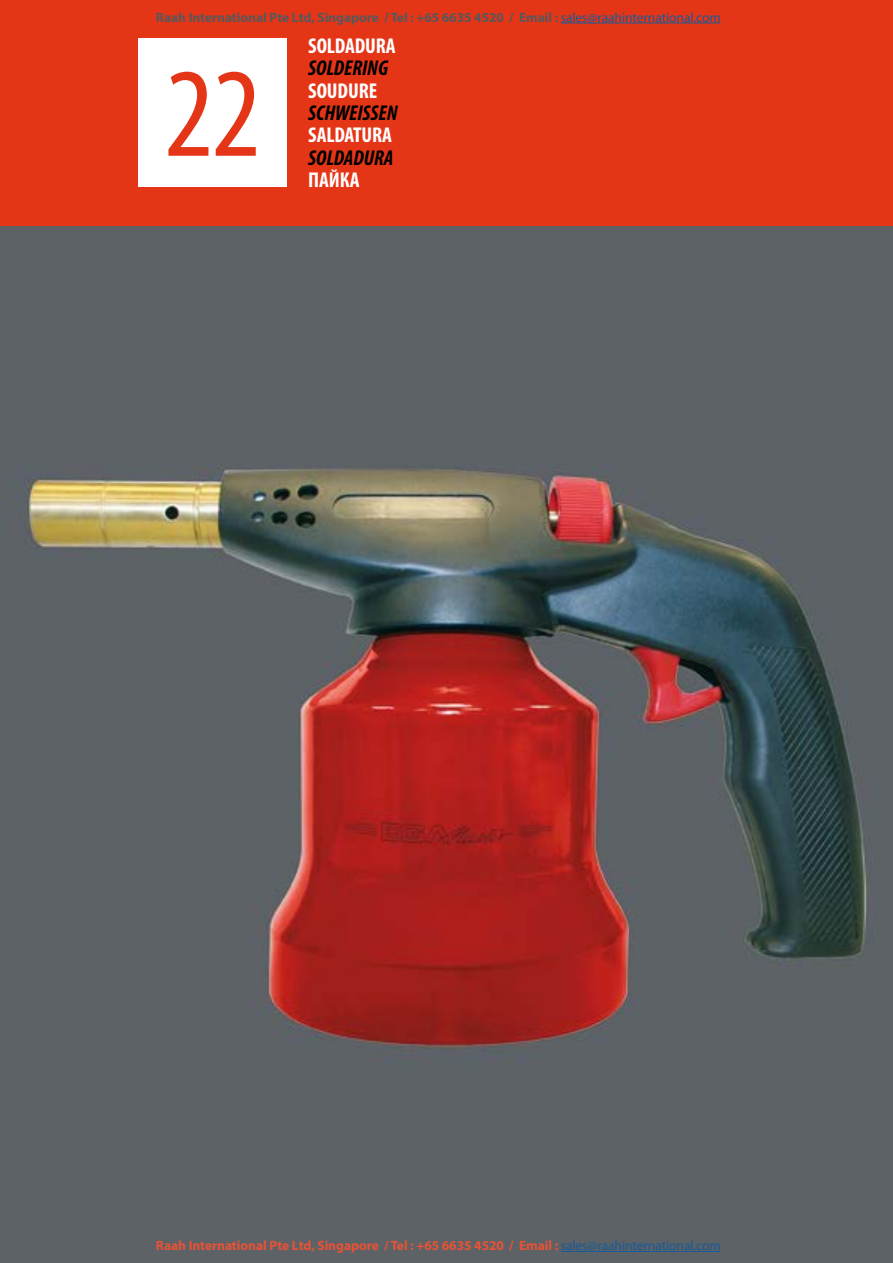
<style>
.page{position:relative;width:893px;height:1263px;background:#fff}
.page>*{position:absolute;margin:0;border:0;box-sizing:border-box;transform-origin:0 0}
.t1{font:condensed 127.8px "Myriad Pro";color:#e53517}
.t2{font:700 condensed 21.45px "Myriad Pro";letter-spacing:-.005em;color:#fff}
.t3{font:italic 700 condensed 21.45px "Myriad Pro";letter-spacing:-.005em;color:#000}
.t4{font:700 13.5px "Myriad Pro";letter-spacing:-.005em;color:#58585a}
.t5{font:700 13.5px "Myriad Pro";letter-spacing:-.005em;color:#e85236}
.s1{font-weight:400;color:#165b9a}
</style>
<div class="page">
<img style="left:0;top:225px;width:893px;height:1038px">
<div style="left:0;top:0;width:893px;height:225px;background:#e53517"></div>
<div style="left:138px;top:38px;width:149px;height:149px;background:#fff"></div>
<hr style="left:561px;top:23px;width:160px;height:1px;background:#165b9a">
<hr style="left:561px;top:1251px;width:160px;height:1px;background:#165b9a">
<p class="t4" style="left:156px;top:8px;width:566px">Raah International Pte Ltd, Singapore / Tel : +65 6635 4520 / Email : <span class="s1">sales@raahinternational.com</span></p>
<h1 class="t1" style="left:164px;top:36px;width:98px">22</h1>
<h2 class="t2" style="left:308px;top:32px;width:89px">SOLDADURA</h2>
<h2 class="t3" style="left:308px;top:55px;width:81px">SOLDERING</h2>
<h2 class="t2" style="left:308px;top:77px;width:70px">SOUDURE</h2>
<h2 class="t3" style="left:308px;top:99px;width:91px">SCHWEISSEN</h2>
<h2 class="t2" style="left:308px;top:122px;width:85px">SALDATURA</h2>
<h2 class="t3" style="left:308px;top:144px;width:87px">SOLDADURA</h2>
<h2 class="t2" style="left:308px;top:166px;width:53px">ПАЙКА</h2>
<p class="t5" style="left:156px;top:1237px;width:566px">Raah International Pte Ltd, Singapore / Tel : +65 6635 4520 / Email : <span class="s1">sales@raahinternational.com</span></p>
</div>
